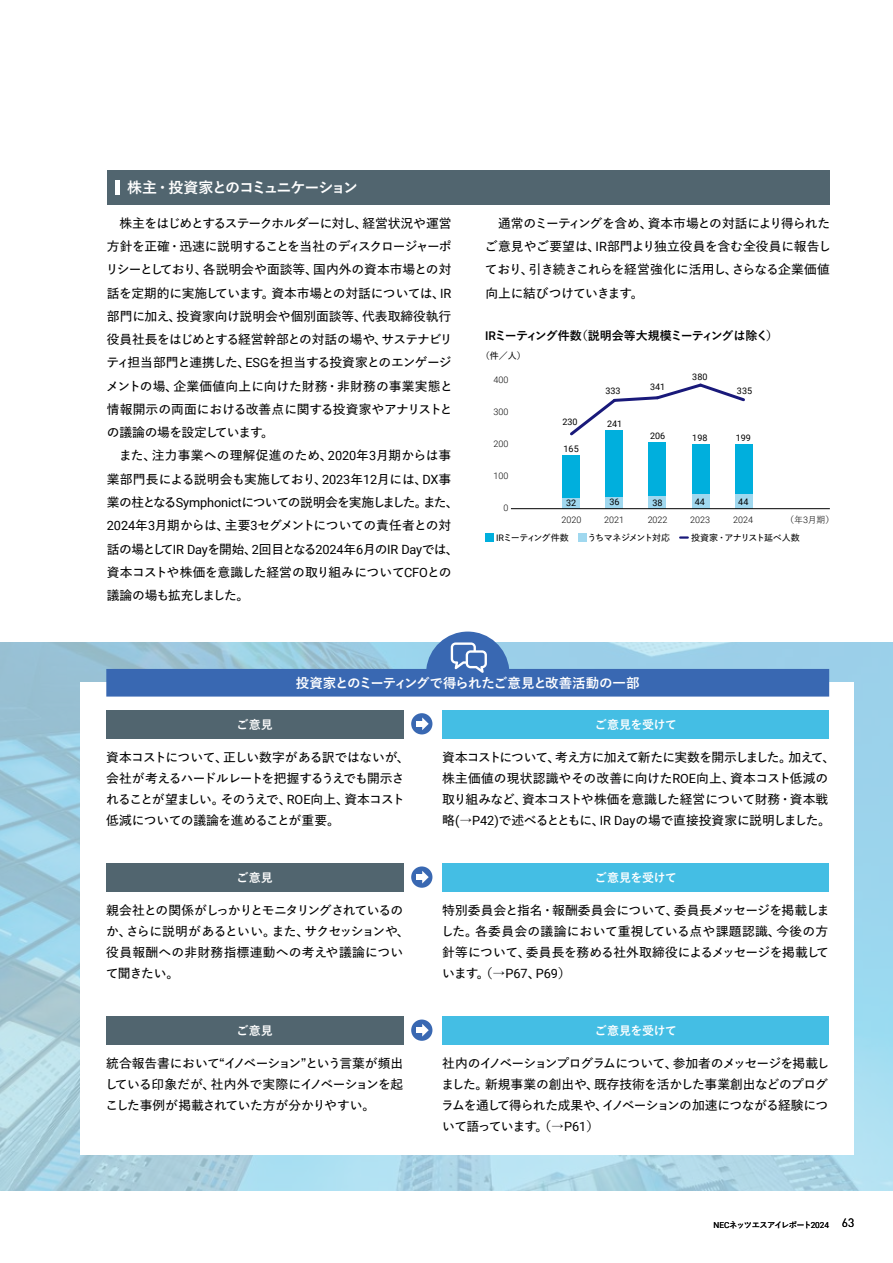
<style>
.page{position:relative;width:893px;height:1263px;background:#fff}
.page>*{position:absolute;margin:0;border:0;box-sizing:border-box;transform-origin:0 0}
.t1{font:700 15px "Yu Go Pr 6 N";letter-spacing:-.08em;color:#fff}
.t2{font:700 13.5px "Yu Go Pr 6 N";letter-spacing:-.035em;color:#fff}
.t3{font:600 12.75px/23.2px "Yu Go Pr 6 N";letter-spacing:-.035em;color:#000}
.t4{font:600 12.75px/21px "Yu Go Pr 6 N";letter-spacing:-.055em;color:#000}
.t5{font:700 12px "Yu Go Pr 6 N";letter-spacing:-.07em;color:#000}
.t6{font:700 12px "Yu Go Pr 6 N";letter-spacing:-.04em;color:#fff}
.t7{font:700 12px "Yu Go Pr 6 N";letter-spacing:-.02em;color:#fff}
.t8{font:9px "Roboto";color:#000}
.t9{font:300 9px "Roboto";color:#000}
.t10{font:600 9px "Yu Go Pr 6 N";letter-spacing:-.115em;color:#000}
.t11{font:600 9px "Yu Go Pr 6 N";letter-spacing:-.035em;color:#000}
.t12{font:9px "Yu Go Pr 6 N";color:#000}
.t13{font:600 9px "Yu Go Pr 6 N";letter-spacing:-.085em;color:#000}
.t14{font:600 8.25px "Yu Go Pr 6 N";letter-spacing:-.1em;color:#000}
.s1{font-family:"Roboto";font-weight:400}
.s2{font-family:"Roboto";font-weight:500}
.s3{font-family:"Roboto";font-weight:300}
.s4{font-family:"DIN Pro";font-weight:400;font-size:12px}
</style>
<div class="page">
<img style="left:0;top:642px;width:893px;height:549px">
<div style="left:80px;top:683px;width:774px;height:472px;background:#fff"></div>
<svg style="left:106px;top:631px;width:723px;height:65px"></svg>
<div style="left:563px;top:455px;width:17px;height:43px;background:#00afdd"></div>
<div style="left:606px;top:430px;width:17px;height:67px;background:#00afdd"></div>
<div style="left:649px;top:442px;width:17px;height:54px;background:#00afdd"></div>
<div style="left:692px;top:444px;width:17px;height:50px;background:#00afdd"></div>
<div style="left:735px;top:444px;width:17px;height:50px;background:#00afdd"></div>
<div style="left:563px;top:498px;width:17px;height:11px;background:#a0d8ef"></div>
<div style="left:606px;top:497px;width:17px;height:12px;background:#a0d8ef"></div>
<div style="left:649px;top:496px;width:17px;height:13px;background:#a0d8ef"></div>
<div style="left:692px;top:494px;width:17px;height:15px;background:#a0d8ef"></div>
<div style="left:735px;top:494px;width:17px;height:15px;background:#a0d8ef"></div>
<svg style="left:570px;top:383px;width:175px;height:55px"></svg>
<hr style="left:511px;top:508px;width:319px;height:1px;background:#000">
<div style="left:485px;top:533px;width:9px;height:9px;background:#00afdd"></div>
<div style="left:578px;top:533px;width:8px;height:9px;background:#a0d8ef"></div>
<svg style="left:680px;top:536px;width:8px;height:3px"></svg>
<svg style="left:451px;top:642px;width:36px;height:31px"></svg>
<div style="left:106px;top:1016px;width:298px;height:28px;background:#51656f"></div>
<div style="left:106px;top:710px;width:298px;height:28px;background:#51656f"></div>
<div style="left:107px;top:170px;width:723px;height:34px;background:#51656f"></div>
<div style="left:115px;top:180px;width:5px;height:15px;background:#fff"></div>
<div style="left:442px;top:1016px;width:387px;height:28px;background:#44bee4"></div>
<div style="left:442px;top:710px;width:387px;height:28px;background:#44bee4"></div>
<div style="left:411px;top:713px;width:21px;height:21px;background:#3968b2;border-radius:50%"></div>
<svg style="left:416px;top:717px;width:13px;height:13px"></svg>
<div style="left:106px;top:863px;width:298px;height:28px;background:#51656f"></div>
<div style="left:442px;top:863px;width:387px;height:28px;background:#44bee4"></div>
<div style="left:411px;top:866px;width:21px;height:22px;background:#3968b2;border-radius:50%"></div>
<svg style="left:416px;top:871px;width:13px;height:12px"></svg>
<div style="left:411px;top:1019px;width:21px;height:22px;background:#3968b2;border-radius:50%"></div>
<svg style="left:416px;top:1024px;width:13px;height:12px"></svg>
<p class="t1" style="left:127px;top:179px;width:232px">株主・投資家とのコミュニケーション</p>
<p class="t3" style="left:106px;top:210px;width:354px">　株主をはじめとするステークホルダーに対し、経営状況や運営方針を正確・迅速に説明することを当社のディスクロージャーポリシーとしており、各説明会や面談等、国内外の資本市場との対話を定期的に実施しています。資本市場との対話については、<span class="s1">IR</span>部門に加え、投資家向け説明会や個別面談等、代表取締役執行役員社長をはじめとする経営幹部との対話の場や、サステナビリティ担当部門と連携した、<span class="s1">ESG</span>を担当する投資家とのエンゲージメントの場、企業価値向上に向けた財務・非財務の事業実態と情報開示の両面における改善点に関する投資家やアナリストとの議論の場を設定しています。<br>　また、注力事業への理解促進のため、<span class="s1">2020</span>年<span class="s1">3</span>月期からは事業部門長による説明会も実施しており、<span class="s1">2023</span>年<span class="s1">12</span>月には、<span class="s1">DX</span>事業の柱となる<span class="s1">Symphonict</span>についての説明会を実施しました。また、<span class="s1">2024</span>年<span class="s1">3</span>月期からは、主要<span class="s1">3</span>セグメントについての責任者との対話の場として<span class="s1">IR Day</span>を開始、<span class="s1">2</span>回目となる<span class="s1">2024</span>年<span class="s1">6</span>月の<span class="s1">IR Day</span>では、資本コストや株価を意識した経営の取り組みについて<span class="s1">CFO</span>との議論の場も拡充しました。</p>
<p class="t3" style="left:485px;top:210px;width:348px;text-align:justify">　通常のミーティングを含め、資本市場との対話により得られたご意見やご要望は、<span class="s1">IR</span>部門より独立役員を含む全役員に報告しており、引き続きこれらを経営強化に活用し、さらなる企業価値向上に結びつけていきます。</p>
<p class="t5" style="left:485px;top:329px;width:294px"><span class="s2">IR</span>ミーティング件数（説明会等大規模ミーティングは除く）</p>
<p class="t13" style="left:481px;top:347px;width:46px">（件／人）</p>
<p class="t8" style="left:692px;top:370px;width:17px">380</p>
<p class="t9" style="left:494px;top:373px;width:16px">400</p>
<p class="t9" style="left:494px;top:405px;width:16px">300</p>
<p class="t9" style="left:494px;top:438px;width:16px">200</p>
<p class="t8" style="left:650px;top:380px;width:17px">341</p>
<p class="t8" style="left:605px;top:385px;width:17px">333</p>
<p class="t8" style="left:737px;top:385px;width:17px">335</p>
<p class="t8" style="left:562px;top:416px;width:17px">230</p>
<p class="t8" style="left:607px;top:418px;width:17px">241</p>
<p class="t8" style="left:650px;top:429px;width:17px">206</p>
<p class="t8" style="left:692px;top:432px;width:17px">198</p>
<p class="t8" style="left:736px;top:432px;width:17px">199</p>
<p class="t8" style="left:563px;top:443px;width:17px">165</p>
<p class="t9" style="left:494px;top:470px;width:16px">100</p>
<p class="t8" style="left:566px;top:497px;width:12px">32</p>
<p class="t8" style="left:610px;top:495px;width:12px">36</p>
<p class="t8" style="left:653px;top:496px;width:12px">38</p>
<p class="t8" style="left:695px;top:495px;width:12px">44</p>
<p class="t8" style="left:738px;top:495px;width:12px">44</p>
<p class="t9" style="left:504px;top:502px;width:6px">0</p>
<p class="t12" style="left:785px;top:512px;width:51px">（年<span class="s3">3</span>月期）</p>
<p class="t9" style="left:561px;top:514px;width:21px">2020</p>
<p class="t9" style="left:604px;top:514px;width:21px">2021</p>
<p class="t9" style="left:648px;top:514px;width:21px">2022</p>
<p class="t9" style="left:690px;top:514px;width:21px">2023</p>
<p class="t9" style="left:733px;top:514px;width:21px">2024</p>
<p class="t10" style="left:496px;top:529px;width:184px"><span class="s1">IR</span>ミーティング件数　 うちマネジメント対応　</p>
<p class="t11" style="left:691px;top:529px;width:110px">投資家・アナリスト延べ人数</p>
<p class="t7" style="left:237px;top:717px;width:38px">ご意見</p>
<p class="t2" style="left:296px;top:675px;width:345px">投資家とのミーティングで得られたご意見と改善活動の一部</p>
<p class="t6" style="left:595px;top:717px;width:83px">ご意見を受けて</p>
<p class="t4" style="left:106px;top:745px;width:305px">資本コストについて、正しい数字がある訳ではないが、会社が考えるハードルレートを把握するうえでも開示されることが望ましい。そのうえで、<span class="s1">ROE</span>向上、資本コスト低減についての議論を進めることが重要。</p>
<p class="t3" style="left:442px;top:745px;width:395px;line-height:21px">資本コストについて、考え方に加えて新たに実数を開示しました。加えて、株主価値の現状認識やその改善に向けた<span class="s1">ROE</span>向上、資本コスト低減の取り組みなど、資本コストや株価を意識した経営について財務・資本戦略<span class="s1">(</span>→<span class="s1">P42)</span>で述べるとともに、<span class="s1">IR Day</span>の場で直接投資家に説明しました。</p>
<p class="t7" style="left:237px;top:870px;width:38px">ご意見</p>
<p class="t6" style="left:595px;top:870px;width:83px">ご意見を受けて</p>
<p class="t3" style="left:106px;top:898px;width:305px;line-height:21px">親会社との関係がしっかりとモニタリングされているのか、さらに説明があるといい。また、サクセッションや、役員報酬への非財務指標連動への考えや議論について聞きたい。</p>
<p class="t3" style="left:441px;top:898px;width:390px;line-height:21px;text-align:justify">特別委員会と指名・報酬委員会について、委員長メッセージを掲載しました。各委員会の議論において重視している点や課題認識、今後の方針等について、委員長を務める社外取締役によるメッセージを掲載しています。（→<span class="s1">P67</span>、<span class="s1">P69</span>）</p>
<p class="t7" style="left:237px;top:1023px;width:38px">ご意見</p>
<p class="t3" style="left:105px;top:1051px;width:300px;line-height:21px;text-align:justify">統合報告書において“イノベーション”という言葉が頻出している印象だが、社内外で実際にイノベーションを起こした事例が掲載されていた方が分かりやすい。</p>
<p class="t3" style="left:441px;top:1051px;width:390px;line-height:21px">社内のイノベーションプログラムについて、参加者のメッセージを掲載しました。新規事業の創出や、既存技術を活かした事業創出などのプログラムを通して得られた成果や、イノベーションの加速につながる経験について語っています。（→<span class="s1">P61</span>）</p>
<p class="t6" style="left:595px;top:1023px;width:83px">ご意見を受けて</p>
<p class="t14" style="left:713px;top:1217px;width:143px"><span class="s1">NEC</span>ネッツエスアイレポート<span class="s1">2024</span> <span class="s4">63</span></p>
</div>
